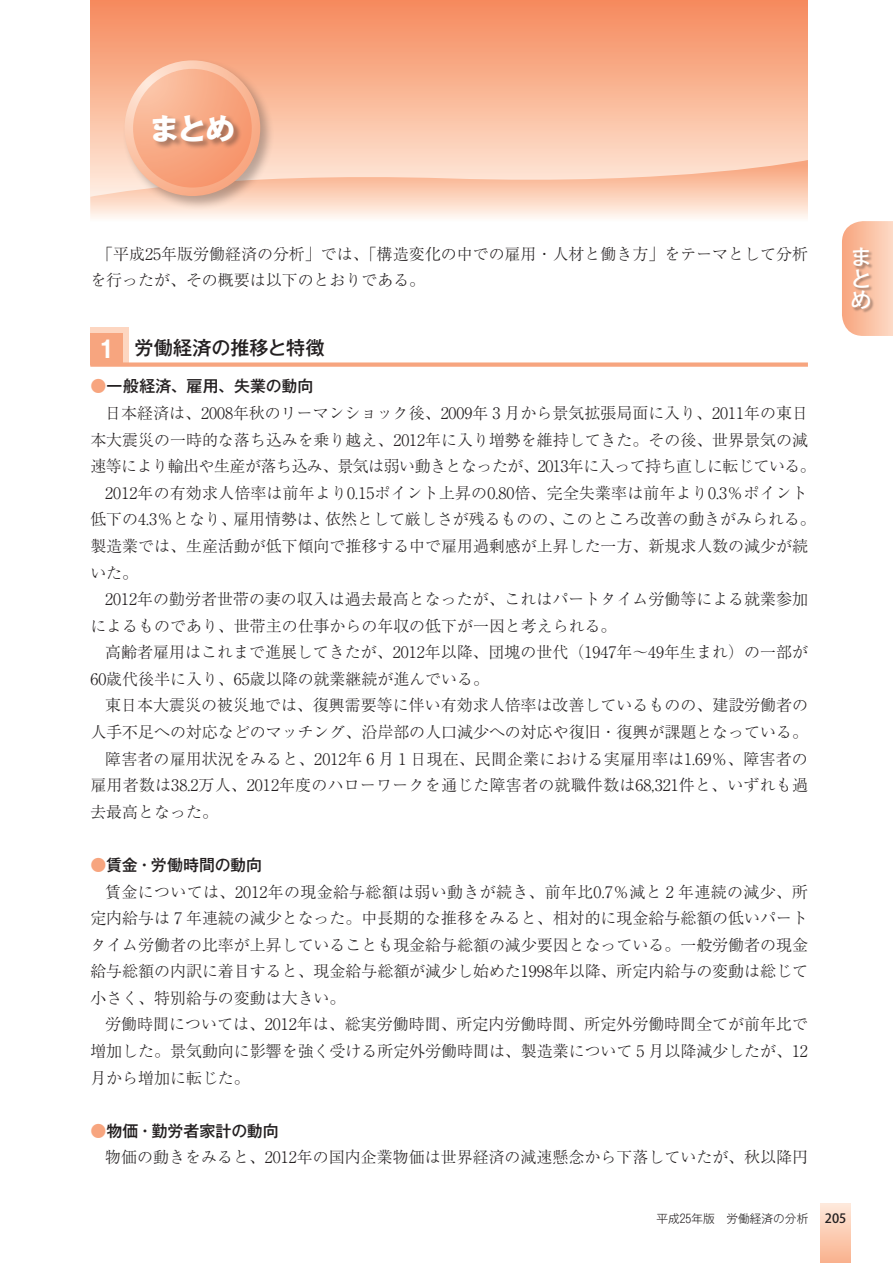
<style>
.page{position:relative;width:893px;height:1263px;background:#fff}
.page>*{position:absolute;margin:0;border:0;box-sizing:border-box;transform-origin:0 0}
.t1{font:700 29.7px "Gothic MB101 Pr 6";color:#fff}
.t2{font:500 21.3px/21.3px "Gothic MB101 Pr 6";color:#fff;text-align:justify}
.t3{font:500 19.2px "Gothic MB101 Pr 6";letter-spacing:-.005em;color:#231f20}
.t4{font:300 15.9px/26.5px "Ryumin Pr 6";color:#231f20;text-align:justify}
.t5{font:300 15.9px "Ryumin Pr 6";letter-spacing:-.03em;color:#231f20}
.t6{font:500 15.9px "Gothic MB101 Pr 6";color:#231f20}
.t7{font:500 12.75px "Koz Go Pro";color:#231f20}
.t8{font:300 11.7px "Gothic MB101 Pr 6";color:#231f20}
.s1{font-family:"Gothic MB101 Pr 6 De";font-weight:700;font-size:23.4px;color:#fff}
.s2{color:#f7a57f}
</style>
<div class="page">
<div style="left:821px;top:1203px;width:29px;height:60px;background:linear-gradient(to bottom,#fee9dc,#f9b28f)"></div>
<svg style="left:842px;top:221px;width:51px;height:115px;background:#fac4a8"></svg>
<div style="left:852px;top:248px;width:23px;height:65px;background:#231f20;opacity:.4"></div>
<div style="left:90px;top:327px;width:39px;height:38px;background:#fdd6c1"></div>
<div style="left:90px;top:362px;width:718px;height:5px;background:#f7a57f"></div>
<div style="left:90px;top:333px;width:33px;height:32px;background:#f7a57f"></div>
<svg style="left:90px;top:0;width:718px;height:160px;background:#f8ae8c"></svg>
<svg style="left:90px;top:160px;width:718px;height:59px;background:#fcd9c6"></svg>
<div style="left:122px;top:58px;width:153px;height:152px;background:#231f20;opacity:.3"></div>
<svg style="left:125px;top:60px;width:135px;height:136px;background:#f9bea0"></svg>
<svg style="left:133px;top:69px;width:119px;height:119px;background:#f8a985"></svg>
<div style="left:153px;top:114px;width:90px;height:36px;background:#231f20;opacity:.4"></div>
<h1 class="t1" style="left:149px;top:104px;width:87px">まとめ</h1>
<p class="t4" style="left:90px;top:239px;width:719px;text-indent:7px">「平成25年版労働経済の分析」では、「構造変化の中での雇用・人材と働き方」をテーマとして分析を行ったが、その概要は以下のとおりである。</p>
<p class="t3" style="left:98px;top:332px;width:228px"><span class="s1">1</span> 労働経済の推移と特徴</p>
<p class="t6" style="left:90px;top:373px;width:225px"><span class="s2">●</span>一般経済、雇用、失業の動向</p>
<p class="t4" style="left:105px;top:399px;width:704px">日本経済は、2008年秋のリーマンショック後、2009年 3 月から景気拡張局面に入り、2011年の東日</p>
<p class="t4" style="left:90px;top:425px;width:719px">本大震災の一時的な落ち込みを乗り越え、2012年に入り増勢を維持してきた。その後、世界景気の減</p>
<p class="t5" style="left:90px;top:454px;width:727px">速等により輸出や生産が落ち込み、景気は弱い動きとなったが、2013年に入って持ち直しに転じている。</p>
<p class="t4" style="left:105px;top:479px;width:704px">2012年の有効求人倍率は前年より0.15ポイント上昇の0.80倍、完全失業率は前年より0.3％ポイント</p>
<p class="t4" style="left:90px;top:505px;width:727px">低下の4.3％となり、雇用情勢は、依然として厳しさが残るものの、このところ改善の動きがみられる。</p>
<p class="t4" style="left:90px;top:532px;width:719px">製造業では、生産活動が低下傾向で推移する中で雇用過剰感が上昇した一方、新規求人数の減少が続</p>
<p class="t4" style="left:90px;top:558px;width:49px">いた。</p>
<p class="t4" style="left:105px;top:585px;width:704px">2012年の勤労者世帯の妻の収入は過去最高となったが、これはパートタイム労働等による就業参加</p>
<p class="t4" style="left:90px;top:611px;width:528px">によるものであり、世帯主の仕事からの年収の低下が一因と考えられる。</p>
<p class="t4" style="left:105px;top:638px;width:704px">高齢者雇用はこれまで進展してきたが、2012年以降、団塊の世代（1947年～49年生まれ）の一部が</p>
<p class="t4" style="left:90px;top:665px;width:400px">60歳代後半に入り、65歳以降の就業継続が進んでいる。</p>
<p class="t4" style="left:105px;top:691px;width:704px">東日本大震災の被災地では、復興需要等に伴い有効求人倍率は改善しているものの、建設労働者の</p>
<p class="t4" style="left:90px;top:718px;width:719px">人手不足への対応などのマッチング、沿岸部の人口減少への対応や復旧・復興が課題となっている。</p>
<p class="t4" style="left:105px;top:744px;width:704px">障害者の雇用状況をみると、2012年 6 月 1 日現在、民間企業における実雇用率は1.69％、障害者の</p>
<p class="t4" style="left:90px;top:771px;width:719px">雇用者数は38.2万人、2012年度のハローワークを通じた障害者の就職件数は68,321件と、いずれも過</p>
<p class="t4" style="left:90px;top:798px;width:129px">去最高となった。</p>
<p class="t6" style="left:90px;top:852px;width:173px"><span class="s2">●</span>賃金・労働時間の動向</p>
<p class="t4" style="left:90px;top:877px;width:719px;text-indent:15px">賃金については、2012年の現金給与総額は弱い動きが続き、前年比0.7％減と２年連続の減少、所定内給与は７年連続の減少となった。中長期的な推移をみると、相対的に現金給与総額の低いパートタイム労働者の比率が上昇していることも現金給与総額の減少要因となっている。一般労働者の現金給与総額の内訳に着目すると、現金給与総額が減少し始めた1998年以降、所定内給与の変動は総じて小さく、特別給与の変動は大きい。</p>
<p class="t4" style="left:90px;top:1010px;width:719px;text-indent:15px">労働時間については、2012年は、総実労働時間、所定内労働時間、所定外労働時間全てが前年比で増加した。景気動向に影響を強く受ける所定外労働時間は、製造業について５月以降減少したが、12月から増加に転じた。</p>
<p class="t6" style="left:90px;top:1117px;width:190px"><span class="s2">●</span>物価・勤労者家計の動向</p>
<p class="t4" style="left:105px;top:1143px;width:704px">物価の動きをみると、2012年の国内企業物価は世界経済の減速懸念から下落していたが、秋以降円</p>
<h2 class="t2" style="left:850px;top:245px;width:21px">まとめ</h2>
<p class="t8" style="left:656px;top:1208px;width:154px">平成25年版　労働経済の分析</p>
<p class="t7" style="left:825px;top:1210px;width:23px">205</p>
</div>
